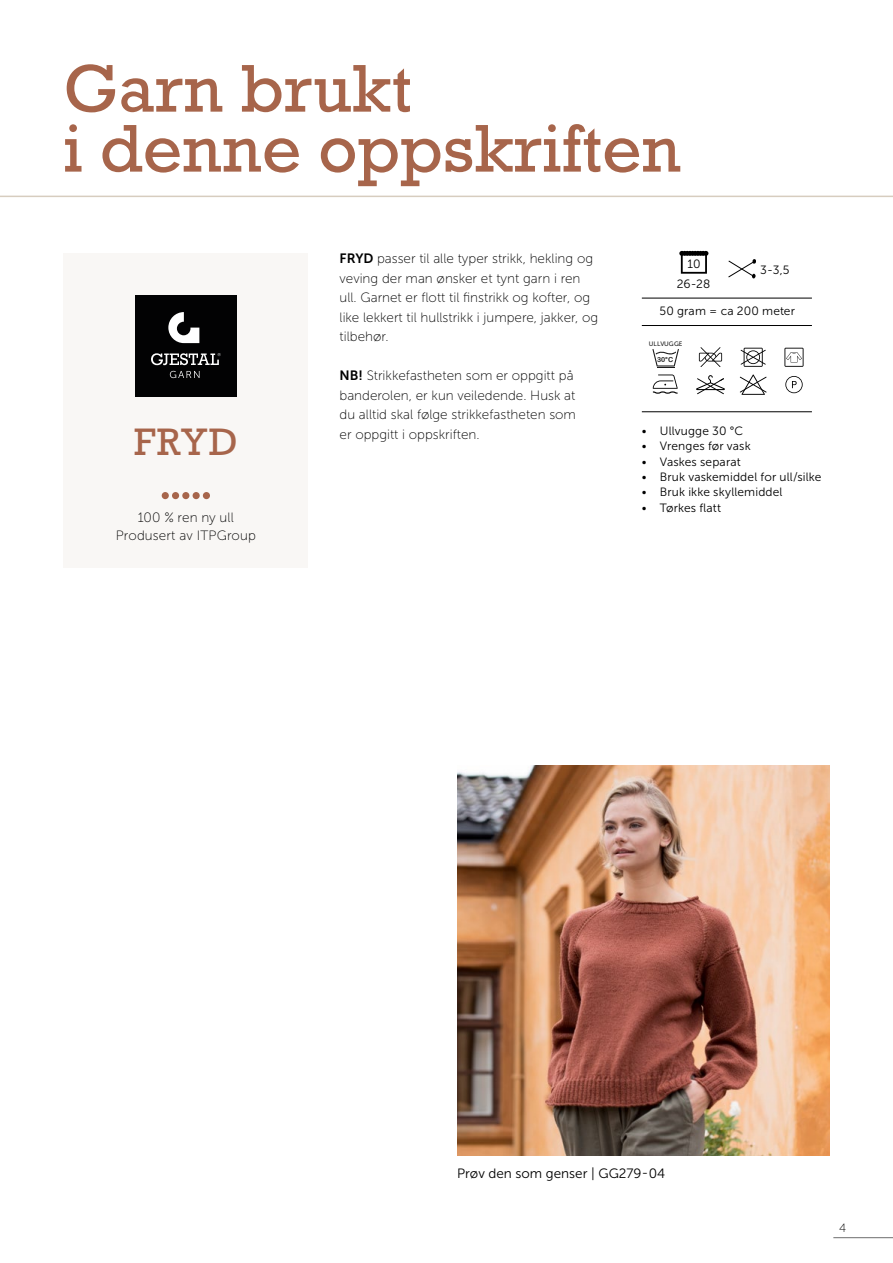
<style>
.page{position:relative;width:893px;height:1263px;background:#fff}
.page>*{position:absolute;margin:0;border:0;box-sizing:border-box;transform-origin:0 0}
.t1{font:63.3px/60px "Rockwell";color:#a7654b}
.INNHOLD_-_Midtstilt{font:36px "Rockwell";color:#a7654b}
.INNHOLD_-_Midtstilt-2{font:13.5px/19.5px "Museo Sans 100";color:#000}
.t2{font:13.5px "Museo Sans 300";color:#000}
.INNHOLD{font:12px "Museo Sans 300";letter-spacing:.01em;color:#000}
.INNHOLD_-_Midtstilt-3{font:12px "Museo Sans 300";letter-spacing:.01em;color:#000}
.t3{font:12px "Museo Sans 100";color:#000}
.t4{font:6.9px "Arial Rounded MT Bold";color:#1c1c1c}
.t5{font:6.3px "Museo Sans 500";color:#1c1c1c}
.s1{font-family:"Museo Sans 700"}
</style>
<div class="page">
<hr style="left:833px;top:1237px;width:60px;height:1px;background:#6e6e6e">
<hr style="left:0;top:196px;width:893px;height:1px;background:#d7cdbf">
<img style="left:457px;top:765px;width:372px;height:390px">
<svg style="left:728px;top:259px;width:28px;height:19px"></svg>
<svg style="left:679px;top:251px;width:29px;height:23px"></svg>
<hr style="left:642px;top:298px;width:170px;height:1px;background:#000">
<hr style="left:642px;top:325px;width:170px;height:1px;background:#000">
<hr style="left:642px;top:411px;width:170px;height:1px;background:#000">
<svg style="left:699px;top:347px;width:23px;height:20px"></svg>
<svg style="left:741px;top:348px;width:25px;height:19px"></svg>
<svg style="left:784px;top:348px;width:19px;height:19px"></svg>
<svg style="left:653px;top:374px;width:25px;height:20px"></svg>
<svg style="left:696px;top:375px;width:29px;height:19px"></svg>
<svg style="left:740px;top:374px;width:27px;height:21px"></svg>
<svg style="left:785px;top:376px;width:18px;height:17px"></svg>
<svg style="left:652px;top:349px;width:27px;height:19px"></svg>
<div style="left:64px;top:253px;width:244px;height:315px;background:#f9f7f5"></div>
<div style="left:135px;top:295px;width:102px;height:102px;background:#020203"></div>
<svg style="left:151px;top:353px;width:70px;height:12px"></svg>
<svg style="left:168px;top:312px;width:31px;height:31px"></svg>
<svg style="left:170px;top:371px;width:30px;height:7px"></svg>
<div style="left:162px;top:492px;width:7px;height:7px;background:#a7654b;border-radius:50%"></div>
<div style="left:203px;top:492px;width:7px;height:7px;background:#a7654b;border-radius:50%"></div>
<div style="left:193px;top:492px;width:7px;height:7px;background:#a7654b;border-radius:50%"></div>
<div style="left:182px;top:492px;width:7px;height:7px;background:#a7654b;border-radius:50%"></div>
<div style="left:172px;top:492px;width:7px;height:7px;background:#a7654b;border-radius:50%"></div>
<h1 class="t1" style="left:64px;top:60px;width:619px">Garn brukt<br>i denne oppskriften</h1>
<p class="INNHOLD_-_Midtstilt" style="left:134px;top:419px;width:105px">FRYD</p>
<p class="INNHOLD_-_Midtstilt-2" style="left:138px;top:508px;width:97px">100 % ren ny ull</p>
<p class="INNHOLD_-_Midtstilt-2" style="left:116px;top:526px;width:142px">Produsert av ITPGroup</p>
<p class="INNHOLD_-_Midtstilt-2" style="left:340px;top:249px;width:260px"><span class="s1">FRYD</span> passer til alle typer strikk, hekling og veving der man ønsker et tynt garn i ren ull. Garnet er flott til finstrikk og kofter, og like lekkert til hullstrikk i jumpere, jakker, og tilbehør.</p>
<p class="INNHOLD_-_Midtstilt-2" style="left:340px;top:366px;width:237px"><span class="s1">NB!</span> Strikkefastheten som er oppgitt på banderolen, er kun veiledende. Husk at</p>
<p class="INNHOLD_-_Midtstilt-2" style="left:340px;top:405px;width:238px">du alltid skal følge strikkefastheten som</p>
<p class="INNHOLD_-_Midtstilt-2" style="left:340px;top:424px;width:142px">er oppgitt i oppskriften.</p>
<p class="INNHOLD_-_Midtstilt-3" style="left:687px;top:257px;width:15px">10</p>
<p class="INNHOLD_-_Midtstilt-3" style="left:677px;top:277px;width:35px">26-28</p>
<p class="INNHOLD_-_Midtstilt-3" style="left:760px;top:263px;width:31px">3-3,5</p>
<p class="INNHOLD_-_Midtstilt-3" style="left:660px;top:305px;width:137px">50 gram = ca 200 meter</p>
<p class="t5" style="left:649px;top:341px;width:35px">ULLVUGGE</p>
<p class="t4" style="left:657px;top:355px;width:18px">30°C</p>
<p class="INNHOLD" style="left:642px;top:424px;width:103px">• Ullvugge 30 °C</p>
<p class="INNHOLD" style="left:642px;top:440px;width:110px">• Vrenges før vask</p>
<p class="INNHOLD" style="left:642px;top:455px;width:100px">• Vaskes separat</p>
<p class="INNHOLD" style="left:642px;top:470px;width:181px">• Bruk vaskemiddel for ull/silke</p>
<p class="INNHOLD" style="left:642px;top:486px;width:142px">• Bruk ikke skyllemiddel</p>
<p class="INNHOLD" style="left:642px;top:501px;width:81px">• Tørkes flatt</p>
<p class="t2" style="left:457px;top:1166px;width:210px">Prøv den som genser | GG279-04</p>
<p class="t3" style="left:839px;top:1221px;width:9px">4</p>
</div>
